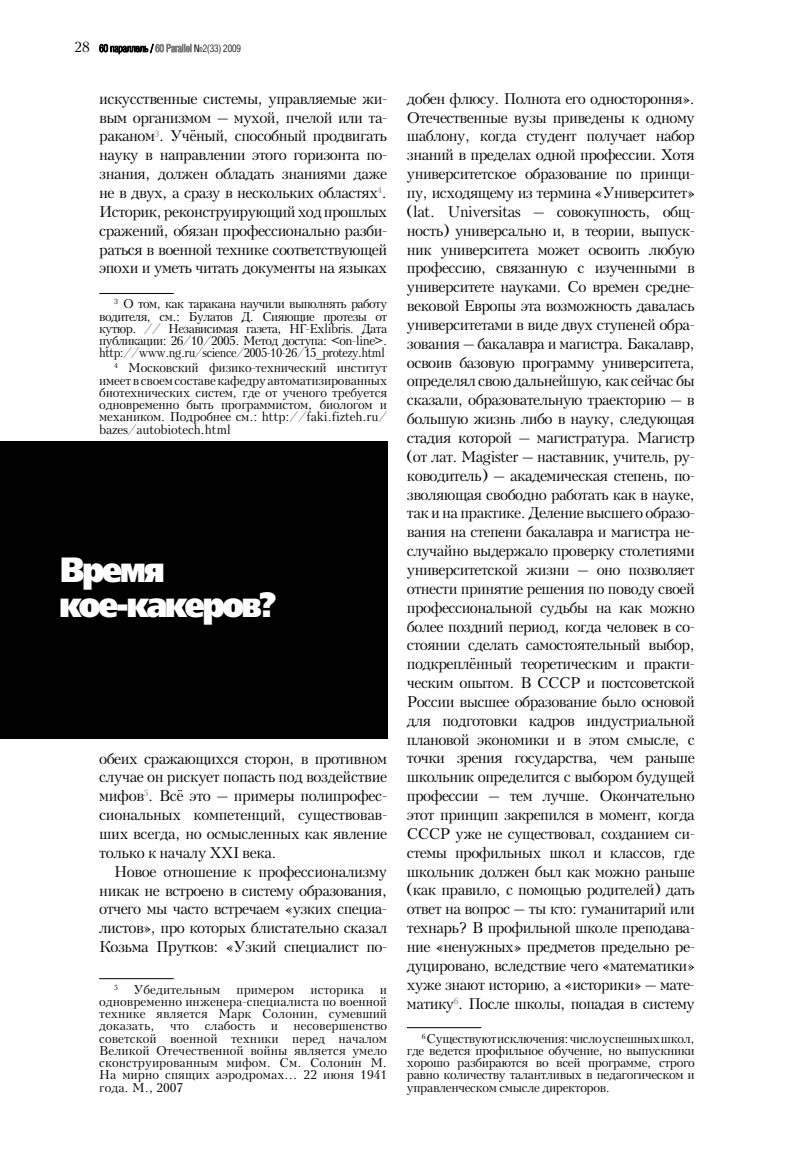
<style>
.page{position:relative;width:794px;height:1166px;background:#fff}
.page>*{position:absolute;margin:0;border:0;box-sizing:border-box;transform-origin:0 0}
.t1{font:35px/35px "Free Set Black C";letter-spacing:-.08em;color:#fff;scale:.9 1}
.t2{font:14.88px/18.9px "Kudrashov C";letter-spacing:-.04em;color:#000;text-align:justify}
.t3{font:12.25px/12.2px "Kudrashov C";letter-spacing:-.02em;color:#000;text-align:justify}
.t4{font:12.25px "Kudrashov C";color:#000}
.t5{font:7.17px "Kudrashov C";color:#000}
</style>
<div class="page">
<hr style="left:99px;top:293px;width:75px;height:1px;background:#000">
<hr style="left:407px;top:1027px;width:74px;height:1px;background:#000">
<hr style="left:99px;top:978px;width:75px;height:1px;background:#000">
<div style="left:0;top:441px;width:387px;height:298px;background:#000"></div>
<svg style="left:99px;top:44px;width:92px;height:10px"></svg>
<p class="t2" style="left:99px;top:89px;width:289px">искусственные системы, управляемые жи&shy;вым организмом – мухой, пчелой или та&shy;раканом<sup>3</sup>. Учёный, способный продвигать науку в направлении этого горизонта по&shy;знания, должен обладать знаниями даже не в двух, а сразу в нескольких областях<sup>4</sup>.<br>Историк, реконструирующий ход прошлых сражений, обязан профессионально разби&shy;раться в военной технике соответствующей эпохи и уметь читать документы на языках</p>
<p class="t3" style="left:99px;top:298px;width:289px;text-indent:15px"><sup>3</sup> О том, как таракана научили выполнять работу водителя, см.: Булатов Д. Сияющие протезы от кутюр. // Независимая газета, НГ-Exlibris. Дата публикации: 26/10/2005. Метод доступа: &lt;on-line&gt;. http://www.ng.ru/science/2005-10-26/15_protezy.html</p>
<p class="t3" style="left:99px;top:362px;width:289px;text-indent:15px"><sup>4</sup> Московский физико-технический институт имеет в своем составе кафедру автоматизированных биотехнических систем, где от ученого требуется одновременно быть программистом, биологом и механиком. Подробнее см.: http://faki.fizteh.ru/ bazes/autobiotech.html</p>
<h1 class="t1" style="left:59px;top:554px;width:243px">Время кое-какеров?</h1>
<p class="t2" style="left:99px;top:749px;width:289px">обеих сражающихся сторон, в противном случае он рискует попасть под воздействие мифов<sup>5</sup>. Всё это – примеры полипрофес&shy;сиональных компетенций, существовав&shy;ших всегда, но осмысленных как явление только к началу XXI века.</p>
<p class="t2" style="left:99px;top:862px;width:289px;text-indent:15px">Новое отношение к профессионализму никак не встроено в систему образования, отчего мы часто встречаем «узких специа&shy;листов», про которых блистательно сказал Козьма Прутков: «Узкий специалист по-</p>
<p class="t5" style="left:114px;top:983px;width:5px">5</p>
<p class="t4" style="left:133px;top:982px;width:88px">Убедительным</p>
<p class="t4" style="left:236px;top:982px;width:59px">примером</p>
<p class="t4" style="left:310px;top:982px;width:55px">историка</p>
<p class="t3" style="left:99px;top:983px;width:289px;text-indent:281px">и одновременно инженера-специалиста по военной технике является Марк Солонин, сумевший доказать,</p>
<p class="t3" style="left:170px;top:1020px;width:21px">что</p>
<p class="t4" style="left:205px;top:1019px;width:52px">слабость</p>
<p class="t3" style="left:271px;top:1020px;width:9px">и</p>
<p class="t3" style="left:99px;top:1020px;width:289px;text-indent:194px">несовершенство советской военной техники перед началом Великой Отечественной войны является умело сконструированным мифом. См. Солонин М.<br>На мирно спящих аэродромах... 22 июня 1941 года. М., 2007</p>
<p class="t2" style="left:407px;top:89px;width:289px">добен флюсу. Полнота его одностороння».<br>Отечественные вузы приведены к одному шаблону, когда студент получает набор знаний в пределах одной профессии. Хотя университетское образование по принци&shy;пу, исходящему из термина «Университет» (lat. Universitas – совокупность, общ&shy;ность) универсально и, в теории, выпуск&shy;ник университета может освоить любую профессию, связанную с изученными в университете науками. Со времен средне&shy;вековой Европы эта возможность давалась университетами в виде двух ступеней обра&shy;зования – бакалавра и магистра. Бакалавр, освоив базовую программу университета, определял свою дальнейшую, как сейчас бы сказали, образовательную траекторию – в большую жизнь либо в науку, следующая стадия которой – магистратура. Магистр (от лат. Magister – наставник, учитель, ру&shy;ководитель) – академическая степень, по&shy;зволяющая свободно работать как в науке, так и на практике. Деление высшего образо&shy;вания на степени бакалавра и магистра не&shy;случайно выдержало проверку столетиями университетской жизни – оно позволяет отнести принятие решения по поводу своей профессиональной судьбы на как можно более поздний период, когда человек в со&shy;стоянии сделать самостоятельный выбор, подкреплённый теоретическим и практи&shy;ческим опытом. В СССР и постсоветской России высшее образование было основой для подготовки кадров индустриальной плановой экономики и в этом смысле, с точки зрения государства, чем раньше школьник определится с выбором будущей профессии – тем лучше. Окончательно этот принцип закрепился в момент, когда СССР уже не существовал, созданием си&shy;стемы профильных школ и классов, где школьник должен был как можно раньше (как правило, с помощью родителей) дать ответ на вопрос – ты кто: гуманитарий или технарь? В профильной школе преподава&shy;ние «ненужных» предметов предельно ре&shy;дуцировано, вследствие чего «математики» хуже знают историю, а «историки» – мате&shy;матику<sup>6</sup>. После школы, попадая в систему</p>
<p class="t3" style="left:407px;top:1032px;width:289px;text-indent:15px"><sup>6</sup> Существуют исключения: число успешных школ, где ведется профильное обучение, но выпускники хорошо разбираются во всей программе, строго равно количеству талантливых в педагогическом и управленческом смысле директоров.</p>
</div>
